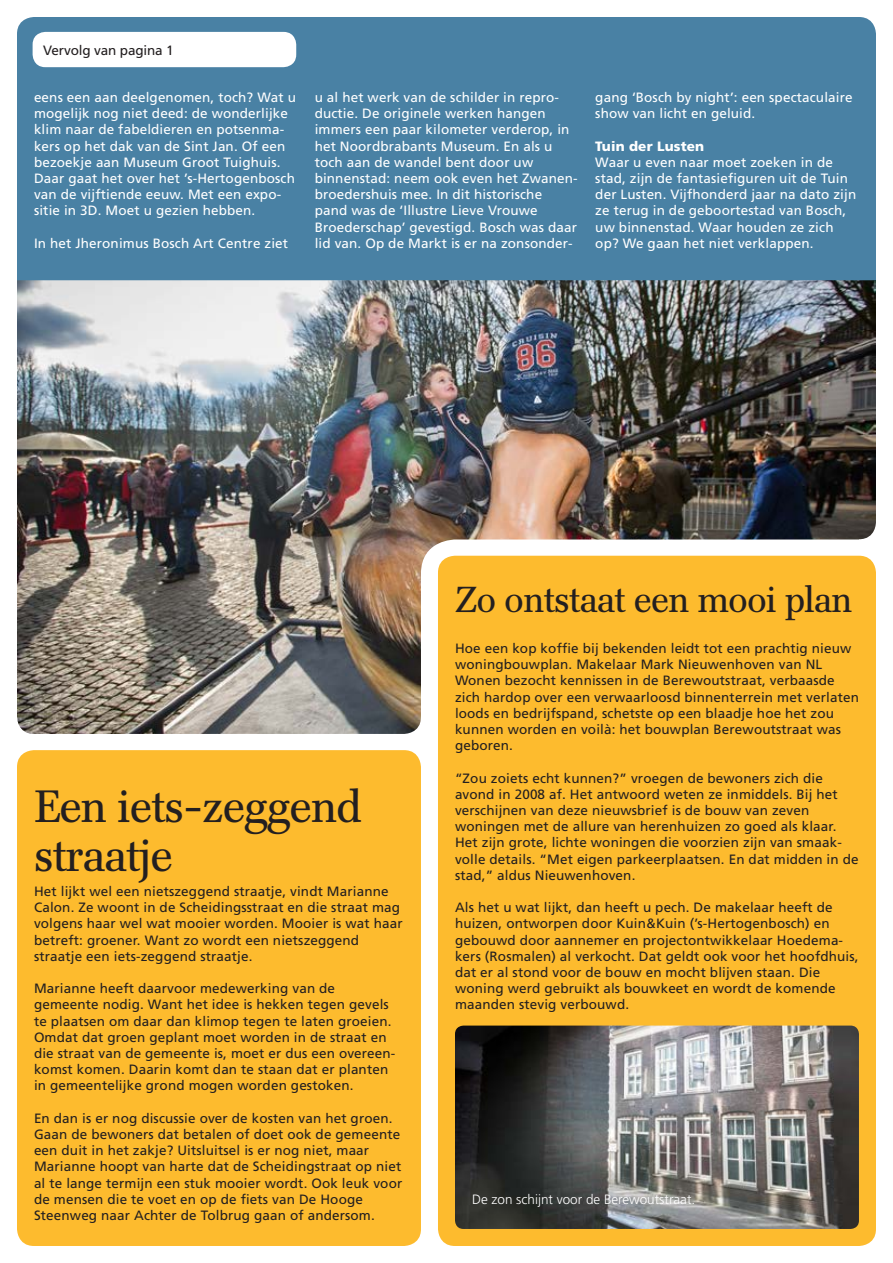
<style>
.page{position:relative;width:893px;height:1263px;background:#fff}
.page>*{position:absolute;margin:0;border:0;box-sizing:border-box;transform-origin:0 0}
.t1{font:45px/48.6px "Franklin Antiqua BQ";letter-spacing:-.02em;color:#231f20}
.t2{font:36px "Franklin Antiqua BQ";letter-spacing:-.02em;color:#231f20}
.t3{font:13.5px/16.2px "Frutiger";letter-spacing:.01em;color:#231f20}
.t4{font:13.5px/16.2px "Frutiger";letter-spacing:.01em;color:#fff}
.t5{font:300 13.5px "Frutiger";color:#fff}
.t6{font:13.5px "Frutiger";letter-spacing:-.01em;color:#231f20}
.t7{font:900 13.5px "Frutiger";letter-spacing:.01em;color:#fff}
</style>
<div class="page">
<div style="left:17px;top:17px;width:859px;height:490px;background:#4981a4;border-radius:17px"></div>
<div style="left:17px;top:750px;width:404px;height:496px;background:#fdbb2e;border-radius:17px"></div>
<div style="left:33px;top:32px;width:263px;height:35px;background:#fff;border-radius:13px"></div>
<img style="left:17px;top:280px;width:859px;height:454px">
<div style="left:438px;top:556px;width:438px;height:690px;background:#fdbb2e;border-radius:17px"></div>
<img style="left:455px;top:1025px;width:404px;height:204px">
<p class="t6" style="left:43px;top:42px;width:132px">Vervolg van pagina 1</p>
<p class="t4" style="left:34px;top:89px;width:263px">eens een aan deelgenomen, toch? Wat u mogelijk nog niet deed: de wonderlijke klim naar de fabeldieren en potsenma&shy;kers op het dak van de Sint Jan. Of een bezoekje aan Museum Groot Tuighuis.<br>Daar gaat het over het ’s-Hertogenbosch van de vijftiende eeuw. Met een expo&shy;sitie in 3D. Moet u gezien hebben.</p>
<p class="t4" style="left:34px;top:235px;width:256px">In het Jheronimus Bosch Art Centre ziet</p>
<p class="t4" style="left:315px;top:89px;width:264px">u al het werk van de schilder in repro&shy;ductie. De originele werken hangen immers een paar kilometer verderop, in het Noordbrabants Museum. En als u toch aan de wandel bent door uw binnenstad: neem ook even het Zwanen&shy;broedershuis mee. In dit historische pand was de ‘Illustre Lieve Vrouwe Broederschap’ gevestigd. Bosch was daar lid van. Op de Markt is er na zonsonder-</p>
<p class="t4" style="left:595px;top:89px;width:259px">gang ‘Bosch by night’: een spectaculaire show van licht en geluid.</p>
<p class="t7" style="left:595px;top:138px;width:110px">Tuin der Lusten</p>
<p class="t4" style="left:595px;top:154px;width:262px">Waar u even naar moet zoeken in de stad, zijn de fantasiefiguren uit de Tuin der Lusten. Vijfhonderd jaar na dato zijn ze terug in de geboortestad van Bosch, uw binnenstad. Waar houden ze zich op? We gaan het niet verklappen.</p>
<h1 class="t1" style="left:34px;top:784px;width:329px">Een iets-zeggend straatje</h1>
<p class="t3" style="left:34px;top:883px;width:370px">Het lijkt wel een nietszeggend straatje, vindt Marianne Calon. Ze woont in de Scheidingsstraat en die straat mag volgens haar wel wat mooier worden. Mooier is wat haar betreft: groener. Want zo wordt een nietszeggend straatje een iets-zeggend straatje.</p>
<p class="t3" style="left:34px;top:980px;width:363px">Marianne heeft daarvoor medewerking van de gemeente nodig. Want het idee is hekken tegen gevels te plaatsen om daar dan klimop tegen te laten groeien.<br>Omdat dat groen geplant moet worden in de straat en die straat van de gemeente is, moet er dus een overeen&shy;komst komen. Daarin komt dan te staan dat er planten in gemeentelijke grond mogen worden gestoken.</p>
<p class="t3" style="left:34px;top:1110px;width:370px">En dan is er nog discussie over de kosten van het groen.<br>Gaan de bewoners dat betalen of doet ook de gemeente een duit in het zakje? Uitsluitsel is er nog niet, maar Marianne hoopt van harte dat de Scheidingstraat op niet al te lange termijn een stuk mooier wordt. Ook leuk voor de mensen die te voet en op de fiets van De Hooge Steenweg naar Achter de Tolbrug gaan of andersom.</p>
<h2 class="t2" style="left:455px;top:579px;width:399px">Zo ontstaat een mooi plan</h2>
<p class="t3" style="left:455px;top:640px;width:405px">Hoe een kop koffie bij bekenden leidt tot een prachtig nieuw woningbouwplan. Makelaar Mark Nieuwenhoven van NL Wonen bezocht kennissen in de Berewoutstraat, verbaasde zich hardop over een verwaarloosd binnenterrein met verlaten loods en bedrijfspand, schetste op een blaadje hoe het zou kunnen worden en voilà: het bouwplan Berewoutstraat was geboren.</p>
<p class="t3" style="left:455px;top:770px;width:405px">“Zou zoiets echt kunnen?” vroegen de bewoners zich die avond in 2008 af. Het antwoord weten ze inmiddels. Bij het verschijnen van deze nieuwsbrief is de bouw van zeven woningen met de allure van herenhuizen zo goed als klaar.<br>Het zijn grote, lichte woningen die voorzien zijn van smaak&shy;volle details. “Met eigen parkeerplaatsen. En dat midden in de stad,” aldus Nieuwenhoven.</p>
<p class="t3" style="left:455px;top:899px;width:405px">Als het u wat lijkt, dan heeft u pech. De makelaar heeft de huizen, ontworpen door Kuin&amp;Kuin (’s-Hertogenbosch) en gebouwd door aannemer en projectontwikkelaar Hoedema&shy;kers (Rosmalen) al verkocht. Dat geldt ook voor het hoofdhuis, dat er al stond voor de bouw en mocht blijven staan. Die woning werd gebruikt als bouwkeet en wordt de komende maanden stevig verbouwd.</p>
<p class="t5" style="left:472px;top:1191px;width:225px">De zon schijnt voor de Berewoutstraat.</p>
</div>
